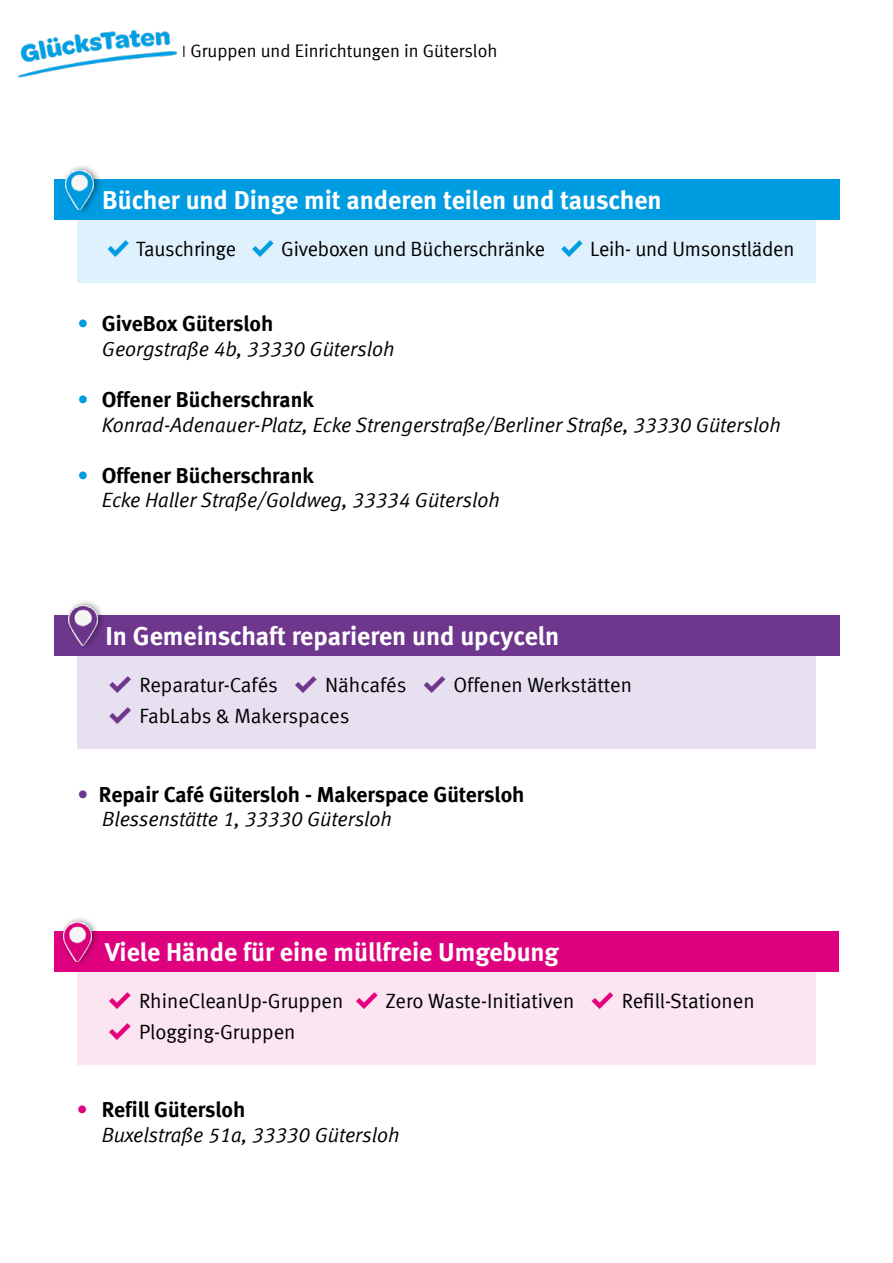
<style>
.page{position:relative;width:893px;height:1263px;background:#fff}
.page>*{position:absolute;margin:0;border:0;box-sizing:border-box;transform-origin:0 0}
.t1{font:700 26.1px "VZ Meta LF";color:#fff}
.t2{font:700 21.75px "VZ Meta LF";color:#000}
.t3{font:20.55px "VZ Meta LF";letter-spacing:-.005em;color:#000}
.t4{font:italic 20.55px "VZ Meta LF";color:#020203}
.t5{font:18.15px "VZ Meta LF";color:#000}
.s1{font-family:"Calibri";font-weight:300}
.s2{color:#009ce1}
.s3{font-weight:400;color:#009ce1}
.s4{color:#6e368c}
.s5{color:#e6007d}
.s6{color:#de007e}
</style>
<div class="page">
<img style="left:17px;top:30px;width:161px;height:48px">
<div style="left:77px;top:648px;width:739px;height:100px;background:#e7e0f0"></div>
<div style="left:54px;top:615px;width:785px;height:41px;background:#6e368c"></div>
<div style="left:66px;top:599px;width:40px;height:52px;background:#000;opacity:.4"></div>
<img style="left:69px;top:600px;width:28px;height:46px">
<div style="left:77px;top:964px;width:739px;height:100px;background:#fae5f1"></div>
<div style="left:54px;top:931px;width:785px;height:41px;background:#de007e"></div>
<div style="left:60px;top:915px;width:40px;height:53px;background:#000;opacity:.4"></div>
<img style="left:63px;top:915px;width:28px;height:47px">
<div style="left:77px;top:212px;width:739px;height:70px;background:#dff1fd"></div>
<div style="left:54px;top:179px;width:785px;height:41px;background:#009ce1"></div>
<div style="left:62px;top:163px;width:41px;height:53px;background:#000;opacity:.4"></div>
<img style="left:66px;top:164px;width:28px;height:46px">
<p class="t5" style="left:182px;top:40px;width:317px"><span class="s1">ӏ</span> Gruppen und Einrichtungen in Gütersloh</p>
<p class="t1" style="left:102px;top:184px;width:561px">Bücher und Dinge mit anderen teilen und tauschen</p>
<p class="t3" style="left:105px;top:237px;width:691px"><span class="s2">✔</span> Tauschringe <span class="s2">✔</span> Giveboxen und Bücherschränke <span class="s2">✔</span> Leih- und Umsonstläden</p>
<p class="t2" style="left:77px;top:311px;width:197px"><span class="s3">•</span> GiveBox Gütersloh</p>
<p class="t4" style="left:102px;top:337px;width:294px">Georgstraße 4b, 33330 Gütersloh</p>
<p class="t2" style="left:77px;top:386px;width:238px"><span class="s3">•</span> Offener Bücherschrank</p>
<p class="t4" style="left:102px;top:413px;width:680px">Konrad-Adenauer-Platz, Ecke Strengerstraße/Berliner Straße, 33330 Gütersloh</p>
<p class="t2" style="left:77px;top:462px;width:238px"><span class="s3">•</span> Offener Bücherschrank</p>
<p class="t4" style="left:102px;top:488px;width:399px">Ecke Haller Straße/Goldweg, 33334 Gütersloh</p>
<p class="t1" style="left:105px;top:620px;width:455px">In Gemeinschaft reparieren und upcyceln</p>
<p class="t3" style="left:106px;top:673px;width:527px"><span class="s4">✔</span> Reparatur-Cafés <span class="s4">✔</span> Nähcafés <span class="s4">✔</span> Offenen Werkstätten</p>
<p class="t3" style="left:106px;top:704px;width:245px"><span class="s4">✔</span> FabLabs &amp; Makerspaces</p>
<p class="t2" style="left:78px;top:781px;width:448px"><span class="s4">•</span> Repair Café Gütersloh - Makerspace Gütersloh</p>
<p class="t4" style="left:102px;top:807px;width:291px">Blessenstätte 1, 33330 Gütersloh</p>
<p class="t1" style="left:105px;top:936px;width:455px">Viele Hände für eine müllfreie Umgebung</p>
<p class="t3" style="left:106px;top:989px;width:650px"><span class="s5">✔</span> RhineCleanUp-Gruppen <span class="s5">✔</span> Zero Waste-Initiativen <span class="s5">✔</span> Refill-Stationen</p>
<p class="t3" style="left:106px;top:1020px;width:191px"><span class="s5">✔</span> Plogging-Gruppen</p>
<p class="t2" style="left:77px;top:1097px;width:170px"><span class="s6">•</span> Refill Gütersloh</p>
<p class="t4" style="left:102px;top:1123px;width:299px">Buxelstraße 51a, 33330 Gütersloh</p>
</div>
